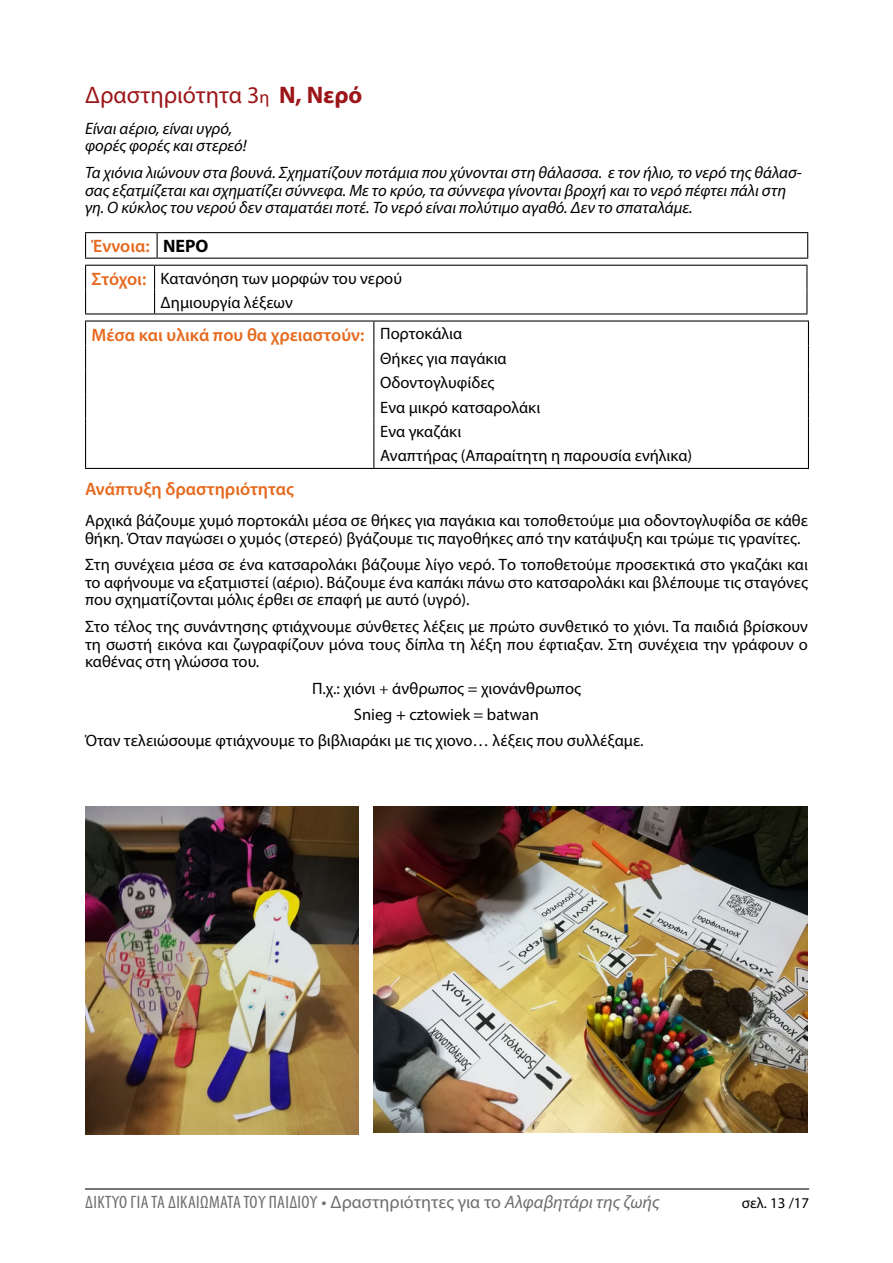
<style>
.page{position:relative;width:893px;height:1263px;background:#fff}
.page>*{position:absolute;margin:0;border:0;box-sizing:border-box;transform-origin:0 0}
.t1{font:24px "Myriad Pro";color:#9c1519}
.t2{font:600 18px "Myriad Pro";color:#e66a1f}
.t3{font:condensed 18px "Myriad Pro";letter-spacing:.02em;color:#6d6e71}
.t4{font:16.5px/24.3px "Myriad Pro";color:#000}
.t5{font:italic 16.5px/17.9px "Myriad Pro";color:#000}
.t6{font:15px "Myriad Pro";color:#000}
.s1{font-size:18px}
.s2{font-weight:700}
.s3{font-weight:700;color:#000}
.s4{font-weight:600;font-size:18px;color:#e66a1f}
.s5{font-weight:400;font-size:16.5px;color:#000}
.s6{font-family:"Minion Pro"}
.s7{font-stretch:normal}
.s8{font-style:italic;font-stretch:normal}
</style>
<div class="page">
<hr style="left:85px;top:1188px;width:724px;height:1px;background:#000">
<hr style="left:85px;top:232px;width:72px;height:1px;background:#000">
<svg style="left:85px;top:233px;width:1px;height:25px"></svg>
<hr style="left:157px;top:232px;width:651px;height:1px;background:#000">
<svg style="left:157px;top:233px;width:1px;height:25px"></svg>
<svg style="left:807px;top:233px;width:1px;height:25px"></svg>
<hr style="left:85px;top:258px;width:72px;height:1px;background:#000">
<hr style="left:157px;top:258px;width:651px;height:1px;background:#000">
<hr style="left:85px;top:265px;width:70px;height:1px;background:#000">
<svg style="left:85px;top:266px;width:1px;height:47px"></svg>
<hr style="left:85px;top:313px;width:70px;height:1px;background:#000">
<hr style="left:155px;top:265px;width:652px;height:1px;background:#000">
<svg style="left:154px;top:266px;width:1px;height:47px"></svg>
<svg style="left:806px;top:266px;width:1px;height:47px"></svg>
<hr style="left:155px;top:313px;width:652px;height:1px;background:#000">
<hr style="left:85px;top:320px;width:289px;height:2px;background:#000">
<svg style="left:85px;top:322px;width:1px;height:146px"></svg>
<hr style="left:374px;top:320px;width:435px;height:2px;background:#000">
<svg style="left:373px;top:322px;width:1px;height:146px"></svg>
<svg style="left:808px;top:322px;width:1px;height:146px"></svg>
<hr style="left:85px;top:468px;width:289px;height:1px;background:#000">
<hr style="left:374px;top:468px;width:435px;height:1px;background:#000">
<img style="left:373px;top:807px;width:435px;height:326px">
<img style="left:85px;top:807px;width:273px;height:327px">
<h1 class="t1" style="left:85px;top:80px;width:279px">Δραστηριότητα 3<span class="s1">η</span> <span class="s2">Ν, Νερό</span></h1>
<p class="t5" style="left:85px;top:119px;width:163px">Είναι αέριο, είναι υγρό, φορές φορές και στερεό!</p>
<p class="t5" style="left:85px;top:163px;width:718px">Τα χιόνια λιώνουν στα βουνά. Σχηματίζουν ποτάμια που χύνονται στη θάλασσα. ε τον ήλιο, το νερό της θάλασ&shy;σας εξατμίζεται και σχηματίζει σύννεφα. Με το κρύο, τα σύννεφα γίνονται βροχή και το νερό πέφτει πάλι στη γη. Ο κύκλος του νερού δεν σταματάει ποτέ. Το νερό είναι πολύτιμο αγαθό. Δεν το σπαταλάμε.</p>
<p class="t2" style="left:92px;top:235px;width:118px">Έννοια: <span class="s3">ΝΕΡΟ</span></p>
<p class="t4" style="left:161px;top:266px;width:243px;text-indent:-69px"><span class="s4">Στόχοι:</span> Κατανόηση των μορφών του νερού<br>Δημιουργία λέξεων</p>
<p class="t2" style="left:92px;top:323px;width:372px">Μέσα και υλικά που θα χρειαστούν: <span class="s5">π ορτοκάλια</span></p>
<p class="t4" style="left:380px;top:346px;width:314px">θ ήκες για παγάκια<br>οδοντογλυφίδες<br>ένα μικρό κατσαρολάκι<br>ένα γκαζάκι<br>αναπτήρας (Απαραίτητη η παρουσία ενήλικα)</p>
<p class="t2" style="left:85px;top:478px;width:210px">Ανάπτυξη δραστηριότητας</p>
<p class="t4" style="left:85px;top:511px;width:724px;line-height:17.9px">Αρχικά βάζουμε χυμό πορτοκάλι μέσα σε θήκες για παγάκια και τοποθετούμε μια οδοντογλυφίδα σε κάθε θήκη. Όταν παγώσει ο χυμός (στερεό) βγάζουμε τις παγοθήκες από την κατάψυξη και τρώμε τις γρανίτες.</p>
<p class="t4" style="left:85px;top:555px;width:724px;line-height:17.9px;text-align:justify">Στη συνέχεια μέσα σε ένα κατσαρολάκι βάζουμε λίγο νερό. Το τοποθετούμε προσεκτικά στο γκαζάκι και το αφήνουμε να εξατμιστεί (αέριο). Βάζουμε ένα καπάκι πάνω στο κατσαρολάκι και βλέπουμε τις σταγόνες που σχηματίζονται μόλις έρθει σε επαφή με αυτό (υγρό).</p>
<p class="t4" style="left:85px;top:617px;width:724px;line-height:17.9px;text-align:justify">Στο τέλος της συνάντησης φτιάχνουμε σύνθετες λέξεις με πρώτο συνθετικό το χιόνι. Τα παιδιά βρίσκουν τη σωστή εικόνα και ζωγραφίζουν μόνα τους δίπλα τη λέξη που έφτιαξαν. Στη συνέχεια την γράφουν ο καθένας στη γλώσσα του.</p>
<p class="t4" style="left:312px;top:676px;width:270px">Π.χ.: χιόνι <span class="s6">+</span> άνθρωπος = χιονάνθρωπος</p>
<p class="t4" style="left:354px;top:702px;width:187px">Snieg + cztowiek = batwan</p>
<p class="t4" style="left:85px;top:728px;width:560px">Όταν τελειώσουμε φτιάχνουμε το βιβλιαράκι με τις χιονο… λέξεις που συλλέξαμε.</p>
<p class="t3" style="left:85px;top:1191px;width:576px">Δίκτυο για τα Δικαιώματα του Παιδι ού <span class="s7">• Δραστηριότητες για το</span> <span class="s8">Αλφαβητάρι της ζωής</span></p>
<p class="t6" style="left:742px;top:1194px;width:69px">σελ. 13 /17</p>
</div>
